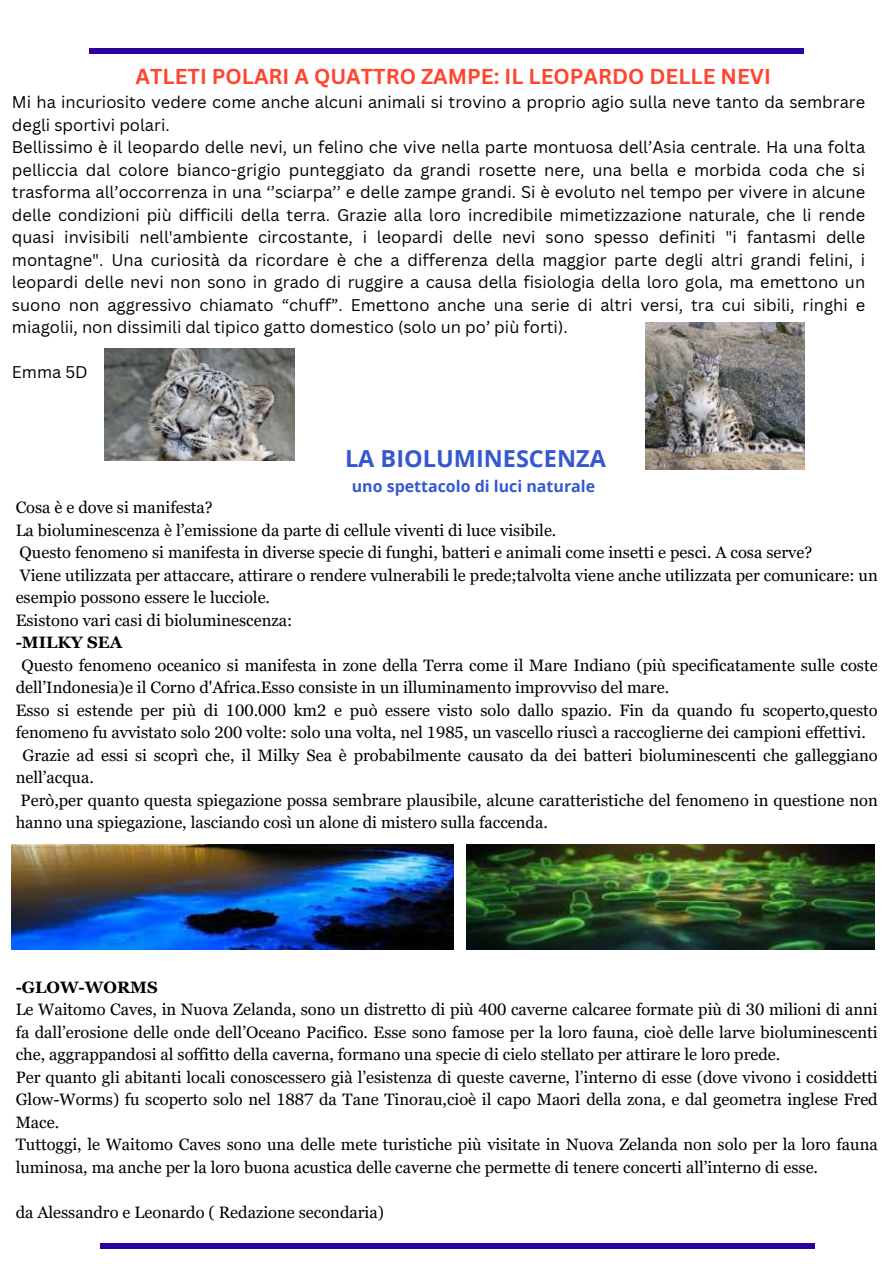
<style>
.page{position:relative;width:893px;height:1264px;background:#fff}
.page>*{position:absolute;margin:0;border:0;box-sizing:border-box;transform-origin:0 0}
.t1{font:700 23.4px "Open Sans";color:#3558d0}
.t2{font:700 21px "Canva Sans";color:#fe462f}
.t3{font:16.5px/22.5px "Georgia Pro";color:#000}
.t4{font:16.5px/22.5px "Canva Sans";color:#000}
.t5{font:700 16.5px "Georgia Pro";color:#000}
.t6{font:700 15.9px "Open Sans";color:#3558d0}
</style>
<div class="page">
<div style="left:89px;top:48px;width:715px;height:6px;background:#2e029c"></div>
<img style="left:12px;top:844px;width:441px;height:105px">
<img style="left:466px;top:844px;width:408px;height:105px">
<img style="left:645px;top:322px;width:159px;height:147px">
<img style="left:105px;top:348px;width:189px;height:112px">
<div style="left:100px;top:1243px;width:714px;height:5px;background:#2e029c"></div>
<p class="t2" style="left:135px;top:61px;width:637px">ATLETI POLARI A QUATTRO ZAMPE: IL LEOPARDO DELLE NEVI</p>
<p class="t4" style="left:12px;top:91px;width:854px">Mi ha incuriosito vedere come anche alcuni animali si trovino a proprio agio sulla neve tanto da sembrare degli sportivi polari.<br>Bellissimo è il leopardo delle nevi, un felino che vive nella parte montuosa dell’Asia centrale. Ha una folta pelliccia dal colore bianco-grigio punteggiato da grandi rosette nere, una bella e morbida coda che si trasforma all’occorrenza in una ‘’sciarpa’’ e delle zampe grandi. Si è evoluto nel tempo per vivere in alcune delle condizioni più difficili della terra. Grazie alla loro incredibile mimetizzazione naturale, che li rende quasi invisibili nell'ambiente circostante, i leopardi delle nevi sono spesso definiti "i fantasmi delle montagne". Una curiosità da ricordare è che a differenza della maggior parte degli altri grandi felini, i leopardi delle nevi non sono in grado di ruggire a causa della fisiologia della loro gola, ma emettono un suono non aggressivo chiamato “chuff”. Emettono anche una serie di altri versi, tra cui sibili, ringhi e miagolii, non dissimili dal tipico gatto domestico (solo un po’ più forti).</p>
<p class="t4" style="left:12px;top:361px;width:77px">Emma 5D</p>
<h1 class="t1" style="left:345px;top:442px;width:262px">LA BIOLUMINESCENZA</h1>
<p class="t6" style="left:352px;top:474px;width:245px">uno spettacolo di luci naturale</p>
<p class="t3" style="left:16px;top:496px;width:863px">Cosa è e dove si manifesta?<br>La bioluminescenza è l’emissione da parte di cellule viventi di luce visibile.<br>Questo fenomeno si manifesta in diverse specie di funghi, batteri e animali come insetti e pesci. A cosa serve?<br>Viene utilizzata per attaccare, attirare o rendere vulnerabili le prede;talvolta viene anche utilizzata per comunicare: un esempio possono essere le lucciole.<br>Esistono vari casi di bioluminescenza:</p>
<p class="t5" style="left:16px;top:633px;width:108px">-MILKY SEA</p>
<p class="t3" style="left:21px;top:653px;width:857px">Questo fenomeno oceanico si manifesta in zone della Terra come il Mare Indiano (più specificatamente sulle coste</p>
<p class="t3" style="left:16px;top:676px;width:655px">dell’Indonesia)e il Corno d'Africa.Esso consiste in un illuminamento improvviso del mare.</p>
<p class="t3" style="left:16px;top:698px;width:863px">Esso si estende per più di 100.000 km2 e può essere visto solo dallo spazio. Fin da quando fu scoperto,questo</p>
<p class="t3" style="left:16px;top:721px;width:851px">fenomeno fu avvistato solo 200 volte: solo una volta, nel 1985, un vascello riuscì a raccoglierne dei campioni effettivi.</p>
<p class="t3" style="left:22px;top:743px;width:856px">Grazie ad essi si scoprì che, il Milky Sea è probabilmente causato da dei batteri bioluminescenti che galleggiano</p>
<p class="t3" style="left:16px;top:766px;width:80px">nell’acqua.</p>
<p class="t3" style="left:21px;top:788px;width:858px">Però,per quanto questa spiegazione possa sembrare plausibile, alcune caratteristiche del fenomeno in questione non</p>
<p class="t3" style="left:16px;top:811px;width:533px">hanno una spiegazione, lasciando così un alone di mistero sulla faccenda.</p>
<p class="t5" style="left:16px;top:977px;width:143px">-GLOW-WORMS</p>
<p class="t3" style="left:16px;top:998px;width:863px">Le Waitomo Caves, in Nuova Zelanda, sono un distretto di più 400 caverne calcaree formate più di 30 milioni di anni fa dall’erosione delle onde dell’Oceano Pacifico. Esse sono famose per la loro fauna, cioè delle larve bioluminescenti che, aggrappandosi al soffitto della caverna, formano una specie di cielo stellato per attirare le loro prede.<br>Per quanto gli abitanti locali conoscessero già l’esistenza di queste caverne, l’interno di esse (dove vivono i cosiddetti Glow-Worms) fu scoperto solo nel 1887 da Tane Tinorau,cioè il capo Maori della zona, e dal geometra inglese Fred Mace.<br>Tuttoggi, le Waitomo Caves sono una delle mete turistiche più visitate in Nuova Zelanda non solo per la loro fauna luminosa, ma anche per la loro buona acustica delle caverne che permette di tenere concerti all’interno di esse.</p>
<p class="t3" style="left:16px;top:1200px;width:370px">da Alessandro e Leonardo ( Redazione secondaria)</p>
</div>
